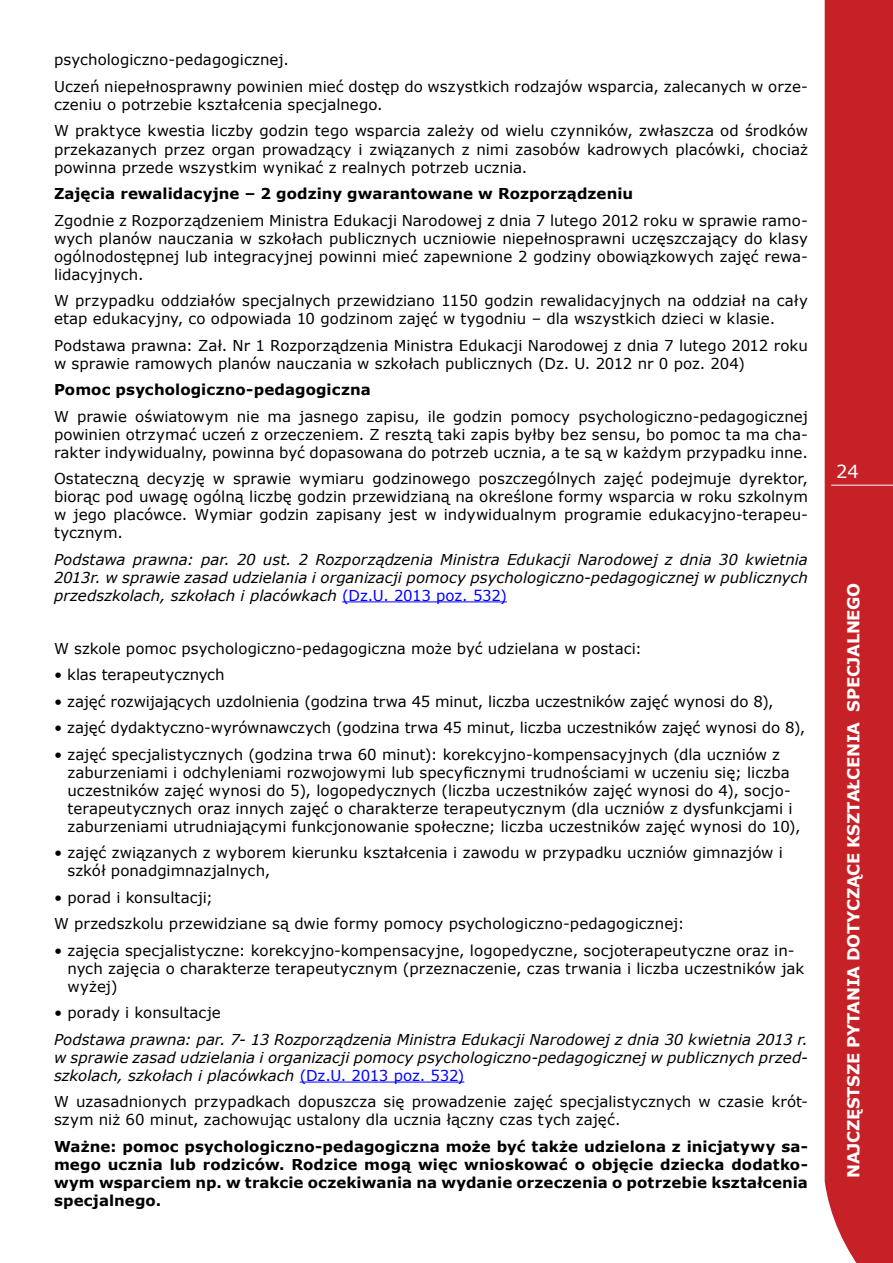
<style>
.page{position:relative;width:893px;height:1263px;background:#fff}
.page>*{position:absolute;margin:0;border:0;box-sizing:border-box;transform-origin:0 0}
.t1{font:18px "Verdana";color:#fff}
.t2{font:700 16.5px "Verdana";letter-spacing:-.02em;color:#fff}
.t3{font:15px/18px "Verdana";color:#000}
.t4{font:italic 15px/18px "Verdana";color:#000;text-align:justify}
.t5{font:700 15px/18px "Verdana";letter-spacing:.005em;color:#000;text-align:justify}
.s1{font-style:normal;color:#00f}
</style>
<div class="page">
<div style="left:825px;top:0;width:68px;height:1263px;background:#c72128"></div>
<hr style="left:831px;top:485px;width:62px;height:1px;background:#fff">
<hr style="left:342px;top:601px;width:165px;height:1px;background:#00f">
<hr style="left:300px;top:1081px;width:164px;height:1px;background:#00f">
<p class="t3" style="left:54px;top:47px;width:755px;line-height:26.5px">psychologiczno-pedagogicznej.<br>Uczeń niepełnosprawny powinien mieć dostęp do wszystkich rodzajów wsparcia, zalecanych w orze-</p>
<p class="t3" style="left:54px;top:91px;width:755px;line-height:26.5px">czeniu o potrzebie kształcenia specjalnego.<br>W praktyce kwestia liczby godzin tego wsparcia zależy od wielu czynników, zwłaszcza od środków</p>
<p class="t3" style="left:54px;top:140px;width:755px">przekazanych przez organ prowadzący i związanych z nimi zasobów kadrowych placówki, chociaż powinna przede wszystkim wynikać z realnych potrzeb ucznia.</p>
<p class="t5" style="left:54px;top:185px;width:581px">Zajęcia rewalidacyjne – 2 godziny gwarantowane w Rozporządzeniu</p>
<p class="t3" style="left:54px;top:211px;width:755px;text-align:justify">Zgodnie z Rozporządzeniem Ministra Edukacji Narodowej z dnia 7 lutego 2012 roku w sprawie ramo&shy;wych planów nauczania w szkołach publicznych uczniowie niepełnosprawni uczęszczający do klasy ogólnodostępnej lub integracyjnej powinni mieć zapewnione 2 godziny obowiązkowych zajęć rewa&shy;lidacyjnych.</p>
<p class="t3" style="left:54px;top:292px;width:755px">W przypadku oddziałów specjalnych przewidziano 1150 godzin rewalidacyjnych na oddział na cały etap edukacyjny, co odpowiada 10 godzinom zajęć w tygodniu – dla wszystkich dzieci w klasie.</p>
<p class="t3" style="left:54px;top:336px;width:755px">Podstawa prawna: Zał. Nr 1 Rozporządzenia Ministra Edukacji Narodowej z dnia 7 lutego 2012 roku w sprawie ramowych planów nauczania w szkołach publicznych (Dz. U. 2012 nr 0 poz. 204)</p>
<p class="t5" style="left:54px;top:381px;width:318px">Pomoc psychologiczno-pedagogiczna</p>
<p class="t3" style="left:54px;top:407px;width:755px;text-align:justify">W prawie oświatowym nie ma jasnego zapisu, ile godzin pomocy psychologiczno-pedagogicznej powinien otrzymać uczeń z orzeczeniem. Z resztą taki zapis byłby bez sensu, bo pomoc ta ma cha&shy;rakter indywidualny, powinna być dopasowana do potrzeb ucznia, a te są w każdym przypadku inne.</p>
<p class="t3" style="left:54px;top:470px;width:755px;text-align:justify">Ostateczną decyzję w sprawie wymiaru godzinowego poszczególnych zajęć podejmuje dyrektor, biorąc pod uwagę ogólną liczbę godzin przewidzianą na określone formy wsparcia w roku szkolnym w jego placówce. Wymiar godzin zapisany jest w indywidualnym programie edukacyjno-terapeu&shy;tycznym.</p>
<p class="t4" style="left:54px;top:550px;width:755px">Podstawa prawna: par. 20 ust. 2 Rozporządzenia Ministra Edukacji Narodowej z dnia 30 kwietnia 2013r. w sprawie zasad udzielania i organizacji pomocy psychologiczno-pedagogicznej w publicznych przedszkolach, szkołach i placówkach <span class="s1">(Dz.U. 2013 poz. 532)</span></p>
<p class="t3" style="left:54px;top:639px;width:590px">W szkole pomoc psychologiczno-pedagogiczna może być udzielana w postaci:</p>
<p class="t3" style="left:54px;top:666px;width:172px">• klas terapeutycznych</p>
<p class="t3" style="left:54px;top:692px;width:721px">• zajęć rozwijających uzdolnienia (godzina trwa 45 minut, liczba uczestników zajęć wynosi do 8),</p>
<p class="t3" style="left:54px;top:719px;width:753px">• zajęć dydaktyczno-wyrównawczych (godzina trwa 45 minut, liczba uczestników zajęć wynosi do 8),</p>
<p class="t3" style="left:67px;top:745px;width:734px;text-indent:-13px">• zajęć specjalistycznych (godzina trwa 60 minut): korekcyjno-kompensacyjnych (dla uczniów z zaburzeniami i odchyleniami rozwojowymi lub specyficznymi trudnościami w uczeniu się; liczba uczestników zajęć wynosi do 5), logopedycznych (liczba uczestników zajęć wynosi do 4), socjo&shy;terapeutycznych oraz innych zajęć o charakterze terapeutycznym (dla uczniów z dysfunkcjami i zaburzeniami utrudniającymi funkcjonowanie społeczne; liczba uczestników zajęć wynosi do 10),</p>
<p class="t3" style="left:67px;top:844px;width:717px;text-indent:-13px">• zajęć związanych z wyborem kierunku kształcenia i zawodu w przypadku uczniów gimnazjów i szkół ponadgimnazjalnych,</p>
<p class="t3" style="left:54px;top:884px;width:632px;line-height:26.5px">• porad i konsultacji;<br>W przedszkolu przewidziane są dwie formy pomocy psychologiczno-pedagogicznej:</p>
<p class="t3" style="left:67px;top:941px;width:738px;text-indent:-13px">• zajęcia specjalistyczne: korekcyjno-kompensacyjne, logopedyczne, socjoterapeutyczne oraz in&shy;nych zajęcia o charakterze terapeutycznym (przeznaczenie, czas trwania i liczba uczestników jak wyżej)</p>
<p class="t3" style="left:54px;top:1004px;width:168px">• porady i konsultacje</p>
<p class="t4" style="left:54px;top:1030px;width:755px">Podstawa prawna: par. 7- 13 Rozporządzenia Ministra Edukacji Narodowej z dnia 30 kwietnia 2013 r. w sprawie zasad udzielania i organizacji pomocy psychologiczno-pedagogicznej w publicznych przed&shy;szkolach, szkołach i placówkach <span class="s1">(Dz.U. 2013 poz. 532)</span></p>
<p class="t3" style="left:54px;top:1093px;width:755px">W uzasadnionych przypadkach dopuszcza się prowadzenie zajęć specjalistycznych w czasie krót&shy;szym niż 60 minut, zachowując ustalony dla ucznia łączny czas tych zajęć.</p>
<p class="t5" style="left:54px;top:1137px;width:755px">Ważne: pomoc psychologiczno-pedagogiczna może być także udzielona z inicjatywy sa&shy;mego ucznia lub rodziców. Rodzice mogą więc wnioskować o objęcie dziecka dodatko&shy;wym wsparciem np. w trakcie oczekiwania na wydanie orzeczenia o potrzebie kształcenia specjalnego.</p>
<p class="t1" style="left:836px;top:460px;width:24px">24</p>
<p class="t2" style="left:843px;top:1178px;width:596px;rotate:-90deg">NAJCZĘSTSZE PYTANIA DOTYCZĄCE KSZTAŁCENIA SPECJALNEGO</p>
</div>
